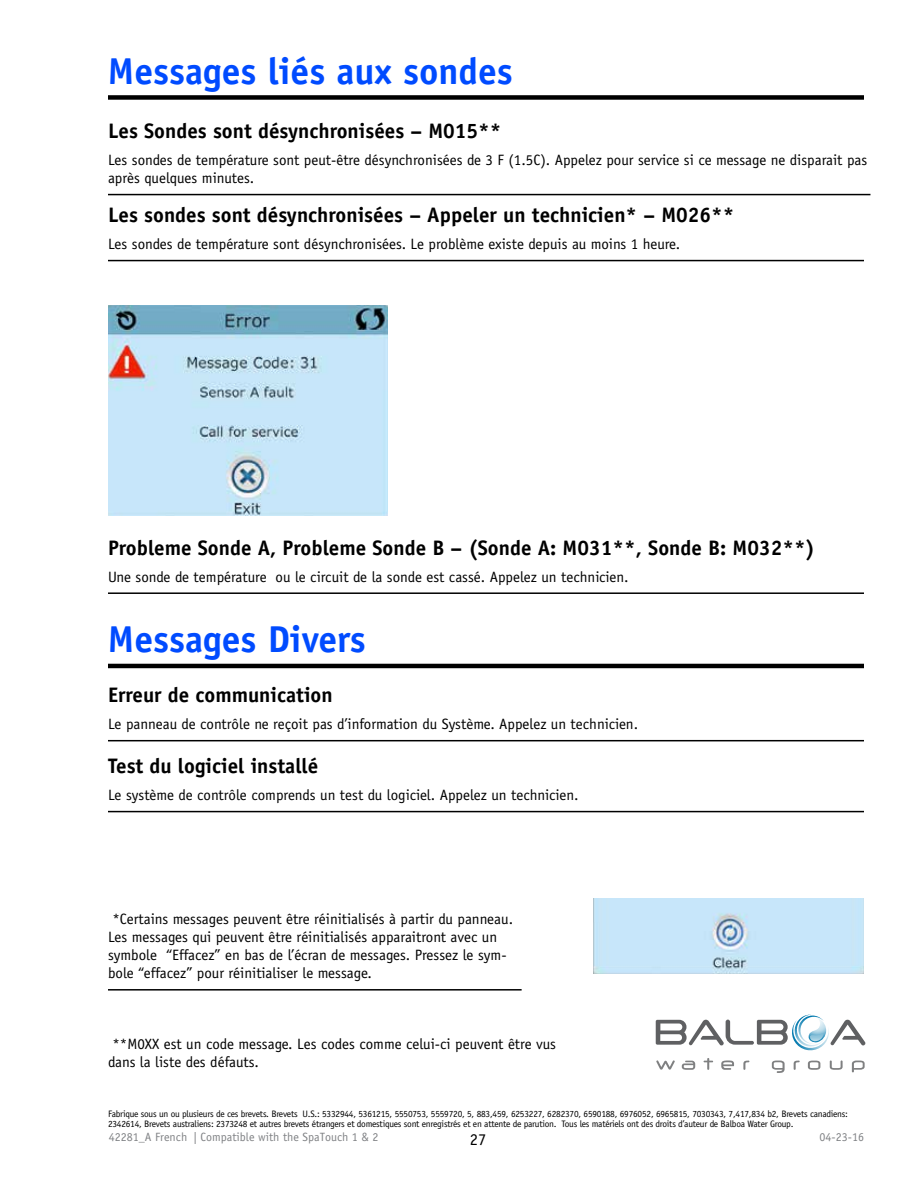
<style>
.page{position:relative;width:918px;height:1188px;background:#fff}
.page>*{position:absolute;margin:0;border:0;box-sizing:border-box;transform-origin:0 0}
.t1{font:700 37.5px "Officina Sans";color:#004bff}
.t2{font:700 21px "Officina Sans";color:#000}
.t3{font:16.5px "Officina Sans";color:#000}
.t4{font:15px/18px "Officina Sans";color:#000}
.t5{font:12px "Officina Sans";color:#808285}
.t6{font:9.3px/10.5px "Officina Sans";letter-spacing:-.025em;color:#000}
</style>
<div class="page">
<svg style="left:656px;top:1060px;width:19px;height:10px"></svg>
<svg style="left:682px;top:1061px;width:13px;height:9px"></svg>
<svg style="left:704px;top:1058px;width:9px;height:12px"></svg>
<svg style="left:721px;top:1060px;width:13px;height:10px"></svg>
<svg style="left:794px;top:1061px;width:6px;height:9px"></svg>
<svg style="left:743px;top:1061px;width:6px;height:9px"></svg>
<svg style="left:808px;top:1061px;width:12px;height:9px"></svg>
<svg style="left:830px;top:1060px;width:13px;height:10px"></svg>
<svg style="left:772px;top:1061px;width:13px;height:12px"></svg>
<svg style="left:852px;top:1061px;width:13px;height:11px"></svg>
<svg style="left:656px;top:1015px;width:209px;height:36px"></svg>
<div style="left:108px;top:95px;width:756px;height:5px;background:#000"></div>
<hr style="left:108px;top:664px;width:756px;height:4px;background:#000">
<hr style="left:108px;top:194px;width:762px;height:1px;background:#000">
<hr style="left:108px;top:260px;width:756px;height:1px;background:#000">
<hr style="left:108px;top:592px;width:756px;height:2px;background:#000">
<hr style="left:108px;top:740px;width:756px;height:1px;background:#000">
<hr style="left:108px;top:811px;width:756px;height:1px;background:#000">
<img style="left:108px;top:306px;width:280px;height:210px">
<hr style="left:108px;top:989px;width:414px;height:2px;background:#000">
<img style="left:594px;top:899px;width:270px;height:74px">
<h1 class="t1" style="left:108px;top:47px;width:406px">Messages liés aux sondes</h1>
<h2 class="t2" style="left:108px;top:118px;width:395px">Les Sondes sont désynchronisées – M015**</h2>
<p class="t4" style="left:108px;top:151px;width:761px">Les sondes de température sont peut-être désynchronisées de 3 F (1.5C). Appelez pour service si ce message ne disparait pas après quelques minutes.</p>
<h2 class="t2" style="left:108px;top:202px;width:628px">Les sondes sont désynchronisées – Appeler un technicien* – M026**</h2>
<p class="t4" style="left:108px;top:235px;width:574px">Les sondes de température sont désynchronisées. Le problème existe depuis au moins 1 heure.</p>
<h2 class="t2" style="left:108px;top:534px;width:709px">Probleme Sonde A, Probleme Sonde B – (Sonde A: M031**, Sonde B: M032**)</h2>
<p class="t4" style="left:108px;top:568px;width:522px">Une sonde de température ou le circuit de la sonde est cassé. Appelez un technicien.</p>
<h1 class="t1" style="left:108px;top:616px;width:259px">Messages Divers</h1>
<h2 class="t2" style="left:108px;top:682px;width:226px">Erreur de communication</h2>
<p class="t4" style="left:108px;top:715px;width:532px">Le panneau de contrôle ne reçoit pas d’information du Système. Appelez un technicien.</p>
<h2 class="t2" style="left:108px;top:753px;width:212px">Test du logiciel installé</h2>
<p class="t4" style="left:108px;top:786px;width:472px">Le système de contrôle comprends un test du logiciel. Appelez un technicien.</p>
<p class="t4" style="left:108px;top:910px;width:407px">*Certains messages peuvent être réinitialisés à partir du panneau.<br>Les messages qui peuvent être réinitialisés apparaitront avec un symbole “Effacez” en bas de l’écran de messages. Pressez le sym&shy;bole “effacez” pour réinitialiser le message.</p>
<p class="t4" style="left:108px;top:1035px;width:450px">**M0XX est un code message. Les codes comme celui-ci peuvent être vus dans la liste des défauts.</p>
<p class="t6" style="left:108px;top:1109px;width:741px">Fabrique sous un ou plusieurs de ces brevets. Brevets U.S.: 5332944, 5361215, 5550753, 5559720, 5, 883,459, 6253227, 6282370, 6590188, 6976052, 6965815, 7030343, 7,417,834 b2, Brevets canadiens:<br>2342614, Brevets australiens: 2373248 et autres brevets étrangers et domestiques sont enregistrés et en attente de parution. Tous les matériels ont des droits d’auteur de Balboa Water Group.</p>
<p class="t5" style="left:109px;top:1130px;width:271px">42281_A French | Compatible with the SpaTouch 1 &amp; 2</p>
<p class="t3" style="left:470px;top:1129px;width:18px">27</p>
<p class="t5" style="left:820px;top:1130px;width:46px">04-23-16</p>
</div>
